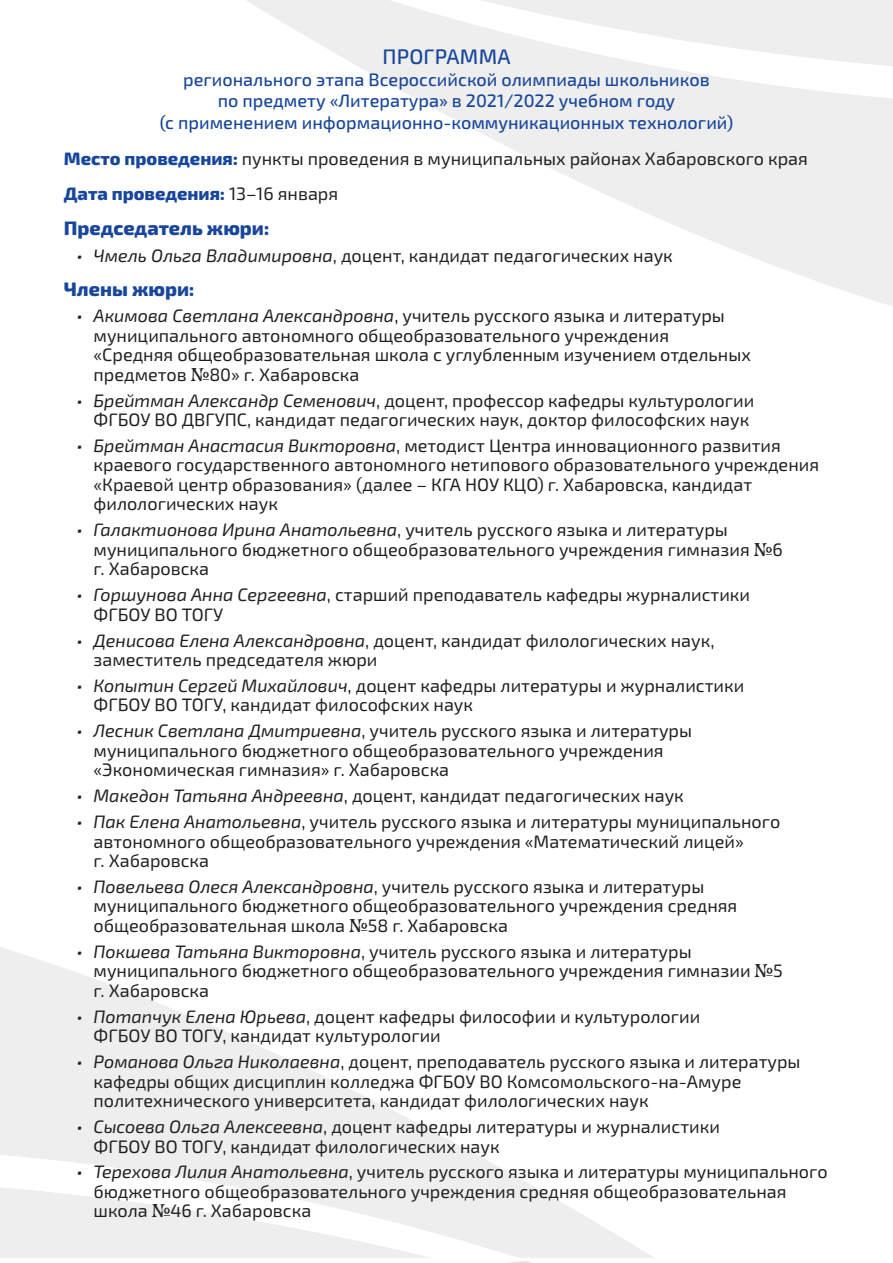
<style>
.page{position:relative;width:893px;height:1263px;background:#fff}
.page>*{position:absolute;margin:0;border:0;box-sizing:border-box;transform-origin:0 0}
.t1{font:500 21px "Exo 2.0";letter-spacing:.01em;color:#18469d}
.t2{font:800 19.5px "Exo 2.0";color:#18469d}
.t3{font:18px/19.5px "Exo 2.0";color:#231f20}
.t4{font:500 18px/21.6px "Exo 2.0";color:#18469d;text-align:center}
.s1{font-weight:800;color:#18469d}
.s2{font-style:italic}
.s3{font-family:"a Algerius Brk"}
</style>
<div class="page">
<svg style="left:0;top:947px;width:473px;height:206px"></svg>
<svg style="left:0;top:1153px;width:654px;height:105px;fill:#edeeed"></svg>
<svg style="left:507px;top:1261px;width:26px;height:2px"></svg>
<svg style="left:421px;top:101px;width:472px;height:205px"></svg>
<svg style="left:246px;top:0;width:647px;height:101px;fill:#edeeed"></svg>
<p class="t1" style="left:382px;top:45px;width:130px">ПРОГРАММА</p>
<p class="t4" style="left:160px;top:69px;width:575px">регионального этапа Всероссийской олимпиады школьников<br>по предмету «Литература» в 2021/2022 учебном году<br>(с применением информационно-коммуникационных технологий)</p>
<p class="t3" style="left:64px;top:142px;width:746px;line-height:34.5px"><span class="s1">Место проведения:</span> пункты проведения в муниципальных районах Хабаровского края<br><span class="s1">Дата проведения:</span> 13–16 января</p>
<p class="t2" style="left:64px;top:216px;width:207px">Председатель жюри:</p>
<p class="t3" style="left:77px;top:247px;width:598px"><span class="s2">• Чмель Ольга Владимировна</span>, доцент, кандидат педагогических наук</p>
<p class="t2" style="left:64px;top:278px;width:132px">Члены жюри:</p>
<p class="t3" style="left:94px;top:306px;width:659px;text-indent:-17px"><span class="s2">• Акимова Светлана Александровна</span>, учитель русского языка и литературы муниципального автономного общеобразовательного учреждения «Средняя общеобразовательная школа с углубленным изучением отдельных предметов <span class="s3">№</span>80» г. Хабаровска</p>
<p class="t3" style="left:77px;top:391px;width:679px;text-align:right"><span class="s2">• Брейтман Александр Семенович</span>, доцент, профессор кафедры культурологии<br>ФГБОУ ВО ДВГУПС, кандидат педагогических наук, доктор философских наук</p>
<p class="t3" style="left:94px;top:436px;width:727px;text-indent:-17px"><span class="s2">• Брейтман Анастасия Викторовна</span>, методист Центра инновационного развития краевого государственного автономного нетипового образовательного учреждения «Краевой центр образования» (далее – КГА НОУ КЦО) г. Хабаровска, кандидат филологических наук</p>
<p class="t3" style="left:94px;top:521px;width:691px;text-indent:-17px"><span class="s2">• Галактионова Ирина Анатольевна</span>, учитель русского языка и литературы муниципального бюджетного общеобразовательного учреждения гимназия <span class="s3">№</span>6 г. Хабаровска</p>
<p class="t3" style="left:94px;top:585px;width:658px;text-indent:-17px"><span class="s2">• Горшунова Анна Сергеевна</span>, старший преподаватель кафедры журналистики<br>ФГБОУ ВО ТОГУ</p>
<p class="t3" style="left:94px;top:631px;width:622px;text-indent:-17px"><span class="s2">• Денисова Елена Александровна</span>, доцент, кандидат филологических наук, заместитель председателя жюри</p>
<p class="t3" style="left:94px;top:676px;width:652px;text-indent:-17px"><span class="s2">• Копытин Сергей Михайлович</span>, доцент кафедры литературы и журналистики<br>ФГБОУ ВО ТОГУ, кандидат философских наук</p>
<p class="t3" style="left:94px;top:722px;width:600px;text-indent:-17px"><span class="s2">• Лесник Светлана Дмитриевна</span>, учитель русского языка и литературы муниципального бюджетного общеобразовательного учреждения «Экономическая гимназия» г. Хабаровска</p>
<p class="t3" style="left:77px;top:786px;width:609px"><span class="s2">• Македон Татьяна Андреевна</span>, доцент, кандидат педагогических наук</p>
<p class="t3" style="left:94px;top:812px;width:688px;text-indent:-17px"><span class="s2">• Пак Елена Анатольевна</span>, учитель русского языка и литературы муниципального автономного общеобразовательного учреждения «Математический лицей»<br>г. Хабаровска</p>
<p class="t3" style="left:94px;top:877px;width:645px;text-indent:-17px"><span class="s2">• Повельева Олеся Александровна</span>, учитель русского языка и литературы муниципального бюджетного общеобразовательного учреждения средняя общеобразовательная школа <span class="s3">№</span>58 г. Хабаровска</p>
<p class="t3" style="left:94px;top:942px;width:691px;text-indent:-17px"><span class="s2">• Покшева Татьяна Викторовна</span>, учитель русского языка и литературы муниципального бюджетного общеобразовательного учреждения гимназии <span class="s3">№</span>5 г. Хабаровска</p>
<p class="t3" style="left:94px;top:1007px;width:608px;text-indent:-17px"><span class="s2">• Потапчук Елена Юрьева</span>, доцент кафедры философии и культурологии<br>ФГБОУ ВО ТОГУ, кандидат культурологии</p>
<p class="t3" style="left:94px;top:1052px;width:708px;text-indent:-17px"><span class="s2">• Романова Ольга Николаевна</span>, доцент, преподаватель русского языка и литературы кафедры общих дисциплин колледжа ФГБОУ ВО Комсомольского-на-Амуре политехнического университета, кандидат филологических наук</p>
<p class="t3" style="left:94px;top:1117px;width:628px;text-indent:-17px"><span class="s2">• Сысоева Ольга Алексеевна</span>, доцент кафедры литературы и журналистики<br>ФГБОУ ВО ТОГУ, кандидат филологических наук</p>
<p class="t3" style="left:94px;top:1163px;width:736px;text-indent:-17px"><span class="s2">• Терехова Лилия Анатольевна</span>, учитель русского языка и литературы муниципального бюджетного общеобразовательного учреждения средняя общеобразовательная школа <span class="s3">№</span>46 г. Хабаровска</p>
</div>
